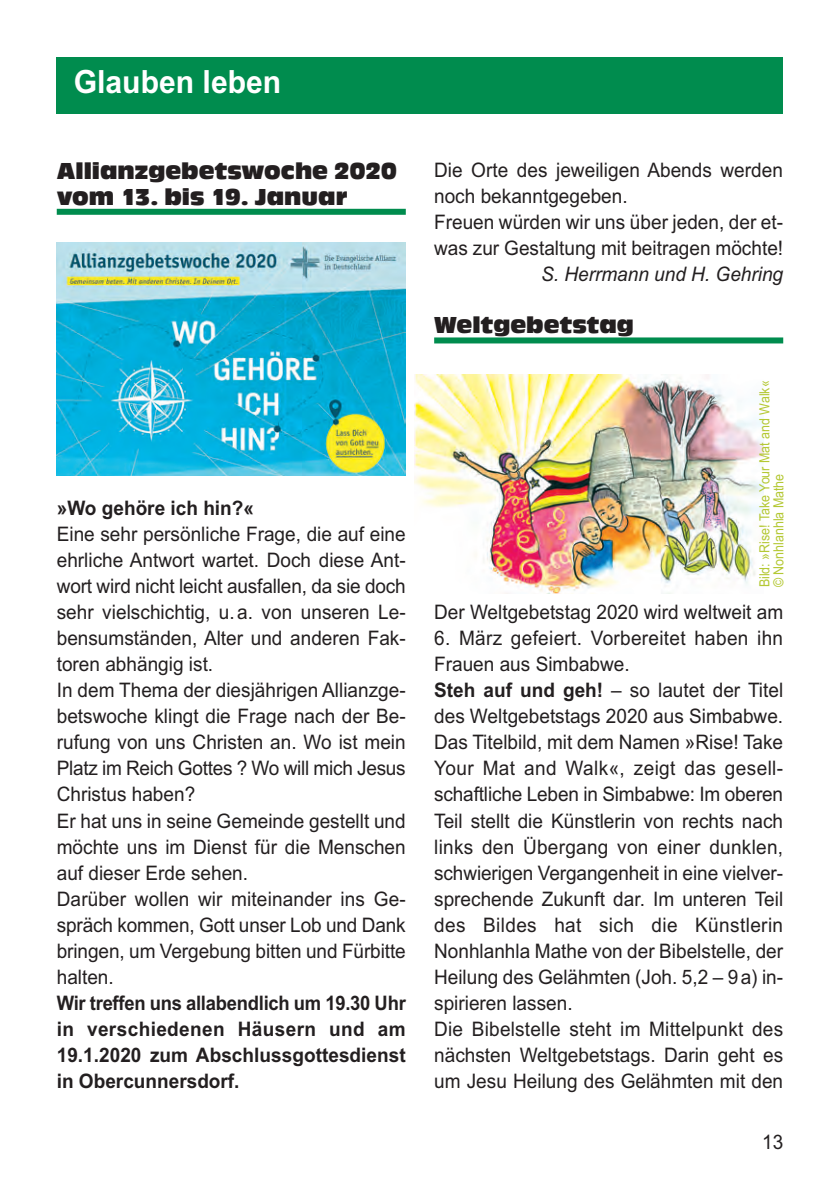
<style>
.page{position:relative;width:840px;height:1191px;background:#fff}
.page>*{position:absolute;margin:0;border:0;box-sizing:border-box;transform-origin:0 0}
.t1{font:700 32px "Arial";color:#fff;scale:.94 1}
.t2{font:24px/26px "Antigone Compact CE Regular";color:#231f20}
.t3{font:20px/26px "Arial";color:#231f20;scale:.95 1}
.t4{font:700 20px/26px "Arial";color:#231f20;text-align:justify;scale:.92 1}
.t5{font:italic 20px "Arial";color:#231f20;scale:.95 1}
.t6{font:700 20px "Arial";color:#231f20;scale:.95 1}
.t7{font:14px/14px "Arial";color:#b4c834;scale:.89 1}
.s1{font-weight:700}
</style>
<div class="page">
<div style="left:57px;top:209px;width:348px;height:6px;background:#008c4e"></div>
<div style="left:434px;top:337px;width:348px;height:6px;background:#008c4e"></div>
<div style="left:57px;top:57px;width:725px;height:56px;background:#008c4e"></div>
<img style="left:57px;top:243px;width:348px;height:233px">
<img style="left:414px;top:374px;width:348px;height:220px">
<h1 class="t1" style="left:74px;top:70px;width:222px">Glauben leben</h1>
<p class="t2" style="left:57px;top:159px;width:341px">Allianzgebetswoche 2020 vom 13. bis 19. Januar</p>
<p class="t6" style="left:57px;top:501px;width:209px">»Wo gehöre ich hin?«</p>
<p class="t3" style="left:57px;top:523px;width:369px">Eine sehr persönliche Frage, die auf eine ehrliche Antwort wartet. Doch diese Ant&shy;wort wird nicht leicht ausfallen, da sie doch sehr vielschichtig, u. a. von unseren Le&shy;bensumständen, Alter und anderen Fak&shy;toren abhängig ist.<br>In dem Thema der diesjährigen Allianzge&shy;betswoche klingt die Frage nach der Be&shy;rufung von uns Christen an. Wo ist mein Platz im Reich Gottes ? Wo will mich Jesus Christus haben?<br>Er hat uns in seine Gemeinde gestellt und möchte uns im Dienst für die Menschen auf dieser Erde sehen.<br>Darüber wollen wir miteinander ins Ge&shy;spräch kommen, Gott unser Lob und Dank bringen, um Vergebung bitten und Fürbitte halten.</p>
<p class="t4" style="left:57px;top:991px;width:381px">Wir treffen uns allabendlich um 19.30 Uhr in verschiedenen Häusern und am 19.1.2020 zum Abschlussgottesdienst in Obercunnersdorf.</p>
<p class="t3" style="left:434px;top:159px;width:368px">Die Orte des jeweiligen Abends werden noch bekanntgegeben.<br>Freuen würden wir uns über jeden, der et&shy;was zur Gestaltung mit beitragen möchte!</p>
<p class="t5" style="left:541px;top:267px;width:256px">S. Herrmann und H. Gehring</p>
<p class="t2" style="left:434px;top:314px;width:201px">Weltgebetstag</p>
<p class="t7" style="left:758px;top:587px;width:234px;rotate:-90deg">Bild: »Rise! Take Your Mat and Walk« © Nonhlanhla Mathe</p>
<p class="t3" style="left:434px;top:601px;width:368px">Der Weltgebetstag 2020 wird weltweit am</p>
<p class="t3" style="left:434px;top:627px;width:369px">6. März gefeiert. Vorbereitet haben ihn Frauen aus Simbabwe.<br><span class="s1">Steh auf und geh!</span> – so lautet der Titel des Weltgebetstags 2020 aus Simbabwe.<br>Das Titelbild, mit dem Namen »Rise! Take Your Mat and Walk«, zeigt das gesell&shy;schaftliche Leben in Simbabwe: Im oberen Teil stellt die Künstlerin von rechts nach links den Übergang von einer dunklen, schwierigen Vergangenheit in eine vielver&shy;sprechende Zukunft dar. Im unteren Teil des Bildes hat sich die Künstlerin Nonhlanhla Mathe von der Bibelstelle, der Heilung des Gelähmten (Joh. 5,2 – 9 a) in&shy;spirieren lassen.<br>Die Bibelstelle steht im Mittelpunkt des nächsten Weltgebetstags. Darin geht es um Jesu Heilung des Gelähmten mit den</p>
<p class="t3" style="left:761px;top:1130px;width:24px">13</p>
</div>
